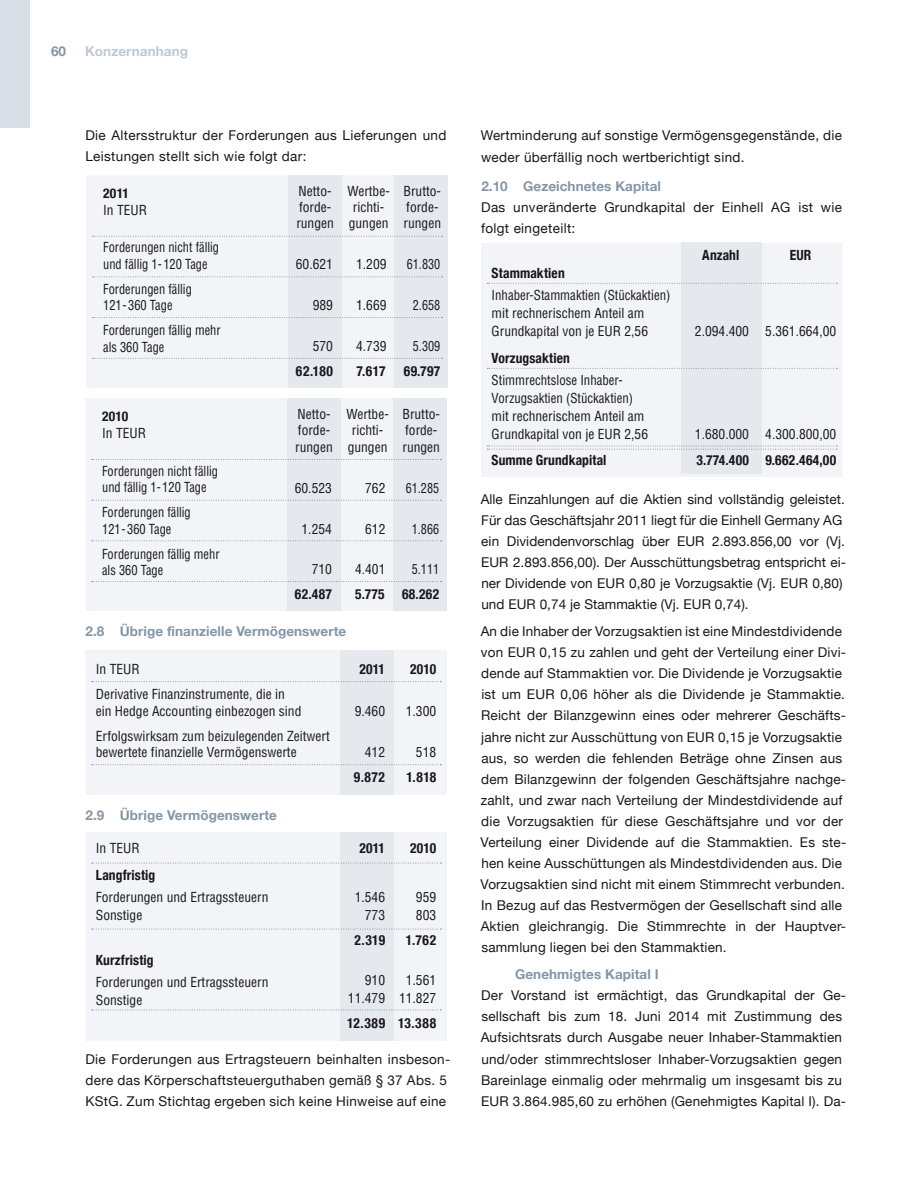
<style>
.page{position:relative;width:915px;height:1191px;background:#fff}
.page>*{position:absolute;margin:0;border:0;box-sizing:border-box;transform-origin:0 0}
.t1{font:700 condensed 14.1px "Helvetica Neue";letter-spacing:.015em;color:#1a171c;scale:.96 1}
.t2{font:13.5px/21px "Helvetica Neue";letter-spacing:.015em;color:#1a171c}
.t3{font:condensed 13.5px/16.2px "Helvetica";color:#1a171c}
.t4{font:condensed 13.5px/16.5px "Helvetica";color:#1a171c;scale:.92 1}
.t5{font:condensed 13.5px/18px "Helvetica";color:#1a171c;scale:.95 1}
.t6{font:700 13.5px "Helvetica Neue";letter-spacing:.005em;color:#8496a7}
.t7{font:condensed 13.5px "Helvetica";color:#1a171c;scale:.9 1}
.t8{font:700 13.5px "Helvetica Neue";letter-spacing:.005em;color:#bfc9d4}
.t9{font:700 condensed 13.5px "Helvetica Neue";letter-spacing:.015em;color:#1a171c}
</style>
<div class="page">
<div style="left:0;top:0;width:30px;height:128px;background:#d9dfe6"></div>
<div style="left:480px;top:242px;width:362px;height:234px;background:#f2f4f7"></div>
<div style="left:680px;top:242px;width:81px;height:232px;background:#e5e9ee"></div>
<svg style="left:487px;top:445px;width:350px;height:5px"></svg>
<svg style="left:487px;top:368px;width:350px;height:1px"></svg>
<svg style="left:487px;top:283px;width:350px;height:1px"></svg>
<div style="left:86px;top:175px;width:362px;height:212px;background:#f2f4f7"></div>
<div style="left:394px;top:175px;width:54px;height:212px;background:#e5e9ee"></div>
<div style="left:288px;top:175px;width:53px;height:212px;background:#e5e9ee"></div>
<svg style="left:92px;top:236px;width:350px;height:1px"></svg>
<svg style="left:92px;top:276px;width:350px;height:1px"></svg>
<svg style="left:92px;top:317px;width:350px;height:1px"></svg>
<svg style="left:92px;top:358px;width:350px;height:1px"></svg>
<div style="left:85px;top:398px;width:361px;height:213px;background:#f2f4f7"></div>
<div style="left:393px;top:398px;width:53px;height:213px;background:#e5e9ee"></div>
<div style="left:287px;top:398px;width:53px;height:213px;background:#e5e9ee"></div>
<svg style="left:91px;top:459px;width:350px;height:1px"></svg>
<svg style="left:91px;top:500px;width:350px;height:1px"></svg>
<svg style="left:91px;top:540px;width:350px;height:1px"></svg>
<svg style="left:91px;top:581px;width:350px;height:1px"></svg>
<div style="left:85px;top:649px;width:361px;height:145px;background:#f2f4f7"></div>
<div style="left:340px;top:649px;width:53px;height:145px;background:#e5e9ee"></div>
<svg style="left:91px;top:681px;width:350px;height:1px"></svg>
<svg style="left:91px;top:764px;width:350px;height:1px"></svg>
<div style="left:85px;top:832px;width:361px;height:208px;background:#f2f4f7"></div>
<div style="left:340px;top:832px;width:53px;height:208px;background:#e5e9ee"></div>
<svg style="left:91px;top:862px;width:350px;height:1px"></svg>
<svg style="left:91px;top:928px;width:350px;height:1px"></svg>
<svg style="left:91px;top:1009px;width:350px;height:1px"></svg>
<p class="t6" style="left:51px;top:39px;width:17px">60</p>
<p class="t8" style="left:85px;top:39px;width:104px">Konzernanhang</p>
<p class="t2" style="left:85px;top:124px;width:362px">Die Altersstruktur der Forderungen aus Lieferungen und<br>Leistungen stellt sich wie folgt dar:</p>
<p class="t9" style="left:103px;top:182px;width:27px">2011</p>
<p class="t3" style="left:103px;top:201px;width:45px">In TEUR</p>
<p class="t4" style="left:103px;top:239px;width:127px">Forderungen nicht fällig und fällig 1-120 Tage</p>
<p class="t4" style="left:103px;top:281px;width:98px">Forderungen fällig<br>121-360 Tage</p>
<p class="t4" style="left:103px;top:322px;width:129px">Forderungen fällig mehr als 360 Tage</p>
<p class="t3" style="left:296px;top:183px;width:39px">Netto&shy;forde&shy;rungen</p>
<p class="t3" style="left:296px;top:256px;width:39px">60.621</p>
<p class="t3" style="left:312px;top:297px;width:22px">989</p>
<p class="t3" style="left:312px;top:338px;width:22px">570</p>
<p class="t1" style="left:296px;top:359px;width:40px">62.180</p>
<p class="t3" style="left:347px;top:183px;width:44px;text-align:center">Wertbe&shy;richti&shy;gungen</p>
<p class="t3" style="left:356px;top:256px;width:32px">1.209</p>
<p class="t3" style="left:356px;top:297px;width:32px">1.669</p>
<p class="t3" style="left:356px;top:338px;width:32px">4.739</p>
<p class="t1" style="left:356px;top:359px;width:32px">7.617</p>
<p class="t3" style="left:403px;top:183px;width:39px">Brutto&shy;forde&shy;rungen</p>
<p class="t7" style="left:406px;top:256px;width:39px">61.830</p>
<p class="t7" style="left:413px;top:297px;width:32px">2.658</p>
<p class="t7" style="left:413px;top:338px;width:32px">5.309</p>
<p class="t1" style="left:404px;top:359px;width:39px">69.797</p>
<p class="t9" style="left:102px;top:405px;width:28px">2010</p>
<p class="t3" style="left:102px;top:425px;width:45px">In TEUR</p>
<p class="t4" style="left:102px;top:462px;width:127px">Forderungen nicht fällig und fällig 1-120 Tage</p>
<p class="t4" style="left:102px;top:504px;width:98px">Forderungen fällig<br>121-360 Tage</p>
<p class="t4" style="left:102px;top:545px;width:129px">Forderungen fällig mehr als 360 Tage</p>
<p class="t3" style="left:295px;top:406px;width:39px">Netto&shy;forde&shy;rungen</p>
<p class="t3" style="left:295px;top:479px;width:39px">60.523</p>
<p class="t3" style="left:301px;top:520px;width:32px">1.254</p>
<p class="t3" style="left:311px;top:561px;width:22px">710</p>
<p class="t1" style="left:295px;top:582px;width:40px">62.487</p>
<p class="t3" style="left:346px;top:406px;width:44px;text-align:center">Wertbe&shy;richti&shy;gungen</p>
<p class="t3" style="left:365px;top:479px;width:22px">762</p>
<p class="t3" style="left:365px;top:520px;width:22px">612</p>
<p class="t3" style="left:355px;top:561px;width:32px">4.401</p>
<p class="t1" style="left:355px;top:583px;width:32px">5.775</p>
<p class="t6" style="left:85px;top:619px;width:262px">2.8 Übrige finanzielle Vermögenswerte</p>
<p class="t3" style="left:96px;top:656px;width:190px;line-height:25px">In TEUR<br>Derivative Finanzinstrumente, die in</p>
<p class="t3" style="left:96px;top:698px;width:235px;line-height:25px">ein Hedge Accounting einbezogen sind<br>Erfolgswirksam zum beizulegenden Zeitwert</p>
<p class="t3" style="left:96px;top:744px;width:202px">bewertete finanzielle Vermögenswerte</p>
<p class="t6" style="left:85px;top:802px;width:193px">2.9 Übrige Vermögenswerte</p>
<p class="t3" style="left:96px;top:840px;width:45px">In TEUR</p>
<p class="t1" style="left:96px;top:863px;width:63px">Langfristig</p>
<p class="t3" style="left:96px;top:888px;width:174px;line-height:18px">Forderungen und Ertragssteuern<br>Sonstige</p>
<p class="t1" style="left:96px;top:947px;width:62px">Kurzfristig</p>
<p class="t3" style="left:96px;top:972px;width:174px;line-height:18px">Forderungen und Ertragssteuern<br>Sonstige</p>
<p class="t1" style="left:359px;top:657px;width:28px">2011</p>
<p class="t3" style="left:354px;top:702px;width:32px">9.460</p>
<p class="t3" style="left:365px;top:744px;width:22px">412</p>
<p class="t1" style="left:353px;top:765px;width:34px">9.872</p>
<p class="t1" style="left:359px;top:836px;width:28px">2011</p>
<p class="t3" style="left:354px;top:888px;width:32px;line-height:18px;text-align:right">1.546<br>773</p>
<p class="t1" style="left:354px;top:928px;width:33px">2.319</p>
<p class="t3" style="left:348px;top:971px;width:39px;line-height:18px;text-align:right">910<br>11.479</p>
<p class="t1" style="left:347px;top:1011px;width:41px">12.389</p>
<p class="t3" style="left:402px;top:406px;width:39px">Brutto&shy;forde&shy;rungen</p>
<p class="t7" style="left:405px;top:479px;width:39px">61.285</p>
<p class="t7" style="left:411px;top:520px;width:32px">1.866</p>
<p class="t7" style="left:411px;top:561px;width:32px">5.111</p>
<p class="t1" style="left:402px;top:583px;width:40px">68.262</p>
<p class="t1" style="left:410px;top:657px;width:29px">2010</p>
<p class="t3" style="left:405px;top:702px;width:32px">1.300</p>
<p class="t3" style="left:416px;top:744px;width:22px">518</p>
<p class="t1" style="left:406px;top:765px;width:33px">1.818</p>
<p class="t1" style="left:410px;top:836px;width:29px">2010</p>
<p class="t3" style="left:416px;top:888px;width:22px;line-height:18px">959<br>803</p>
<p class="t1" style="left:406px;top:928px;width:33px">1.762</p>
<p class="t3" style="left:399px;top:971px;width:39px;line-height:18px;text-align:center">1.561<br>11.827</p>
<p class="t1" style="left:398px;top:1011px;width:41px">13.388</p>
<p class="t2" style="left:85px;top:1047px;width:366px">Die Forderungen aus Ertragsteuern beinhalten insbeson&shy;dere das Körperschaftsteuerguthaben gemäß § 37 Abs. 5<br>KStG. Zum Stichtag ergeben sich keine Hinweise auf eine</p>
<p class="t2" style="left:481px;top:124px;width:362px">Wertminderung auf sonstige Vermögensgegenstände, die weder überfällig noch wertberichtigt sind.</p>
<p class="t6" style="left:481px;top:174px;width:181px">2.10 Gezeichnetes Kapital</p>
<p class="t2" style="left:481px;top:196px;width:362px">Das unveränderte Grundkapital der Einhell AG ist wie folgt eingeteilt:</p>
<p class="t1" style="left:491px;top:261px;width:78px">Stammaktien</p>
<p class="t5" style="left:491px;top:286px;width:190px">Inhaber-Stammaktien (Stückaktien) mit rechnerischem Anteil am<br>Grundkapital von je EUR 2,56</p>
<p class="t1" style="left:491px;top:346px;width:83px">Vorzugsaktien</p>
<p class="t5" style="left:491px;top:371px;width:166px">Stimmrechtslose Inhaber-<br>Vorzugsaktien (Stückaktien) mit rechnerischem Anteil am<br>Grundkapital von je EUR 2,56</p>
<p class="t1" style="left:491px;top:448px;width:121px">Summe Grundkapital</p>
<p class="t1" style="left:702px;top:243px;width:40px">Anzahl</p>
<p class="t1" style="left:789px;top:243px;width:24px">EUR</p>
<p class="t3" style="left:694px;top:323px;width:55px">2.094.400</p>
<p class="t3" style="left:765px;top:323px;width:72px">5.361.664,00</p>
<p class="t3" style="left:694px;top:426px;width:55px">1.680.000</p>
<p class="t1" style="left:696px;top:448px;width:56px">3.774.400</p>
<p class="t3" style="left:765px;top:426px;width:72px">4.300.800,00</p>
<p class="t1" style="left:765px;top:448px;width:75px">9.662.464,00</p>
<p class="t2" style="left:480px;top:487px;width:367px">Alle Einzahlungen auf die Aktien sind vollständig geleistet.<br>Für das Geschäftsjahr 2011 liegt für die Einhell Germany AG ein Dividendenvorschlag über EUR 2.893.856,00 vor (Vj.<br>EUR 2.893.856,00). Der Ausschüttungsbetrag entspricht ei&shy;ner Dividende von EUR 0,80 je Vorzugsaktie (Vj. EUR 0,80) und EUR 0,74 je Stammaktie (Vj. EUR 0,74).</p>
<p class="t2" style="left:480px;top:620px;width:367px">An die Inhaber der Vorzugsaktien ist eine Mindestdividende von EUR 0,15 zu zahlen und geht der Verteilung einer Divi&shy;dende auf Stammaktien vor. Die Dividende je Vorzugsaktie ist um EUR 0,06 höher als die Dividende je Stammaktie.<br>Reicht der Bilanzgewinn eines oder mehrerer Geschäfts&shy;jahre nicht zur Ausschüttung von EUR 0,15 je Vorzugsaktie aus, so werden die fehlenden Beträge ohne Zinsen aus dem Bilanzgewinn der folgenden Geschäftsjahre nachge&shy;zahlt, und zwar nach Verteilung der Mindestdividende auf die Vorzugsaktien für diese Geschäftsjahre und vor der Verteilung einer Dividende auf die Stammaktien. Es ste&shy;hen keine Ausschüttungen als Mindestdividenden aus. Die Vorzugsaktien sind nicht mit einem Stimmrecht verbunden.<br>In Bezug auf das Restvermögen der Gesellschaft sind alle Aktien gleichrangig. Die Stimmrechte in der Hauptver&shy;sammlung liegen bei den Stammaktien.</p>
<p class="t6" style="left:515px;top:962px;width:145px">Genehmigtes Kapital I</p>
<p class="t2" style="left:480px;top:984px;width:367px">Der Vorstand ist ermächtigt, das Grundkapital der Ge&shy;sellschaft bis zum 18. Juni 2014 mit Zustimmung des Aufsichtsrats durch Ausgabe neuer Inhaber-Stammaktien und/oder stimmrechtsloser Inhaber-Vorzugsaktien gegen Bareinlage einmalig oder mehrmalig um insgesamt bis zu EUR 3.864.985,60 zu erhöhen (Genehmigtes Kapital I). Da-</p>
</div>
